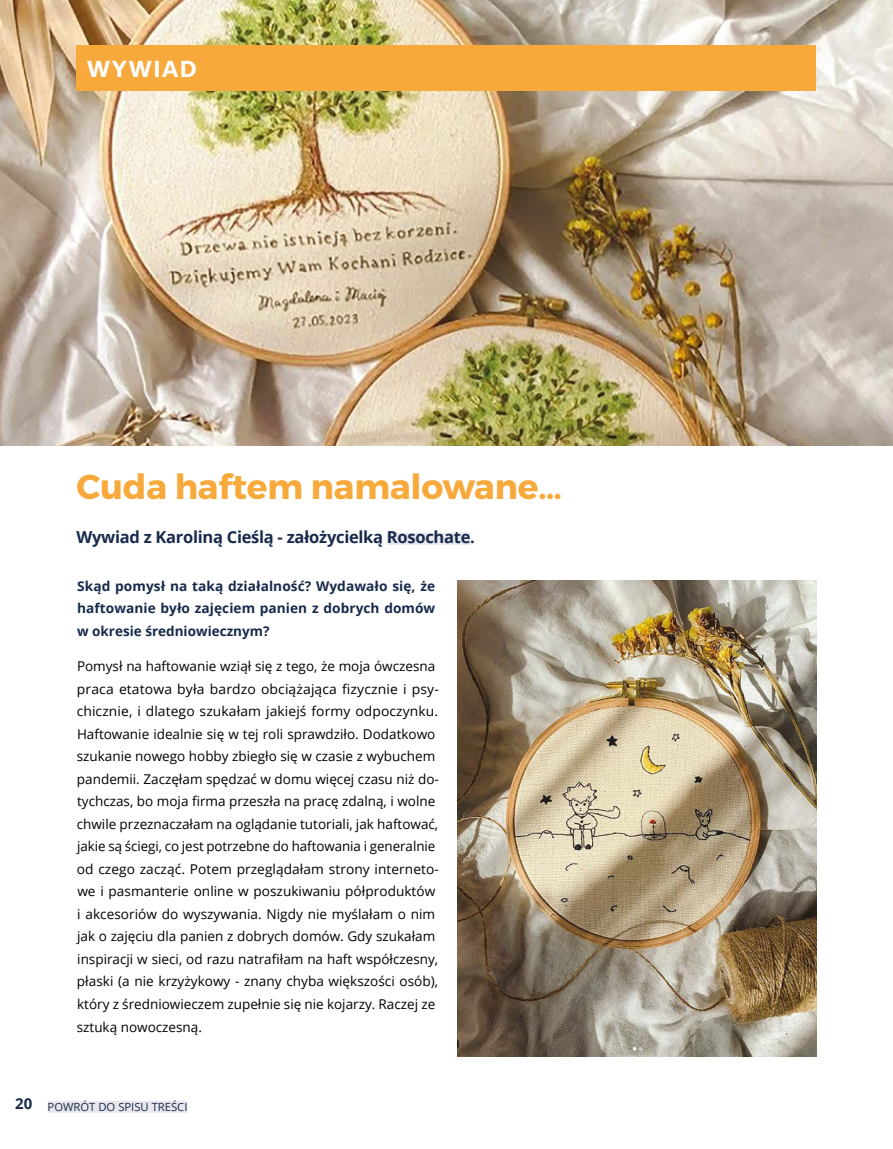
<style>
.page{position:relative;width:893px;height:1149px;background:#fff}
.page>*{position:absolute;margin:0;border:0;box-sizing:border-box;transform-origin:0 0}
.t1{font:34.5px "Trueno Bd";letter-spacing:-.005em;color:#f7a93b}
.t2{font:700 21px "Usual";letter-spacing:.09em;color:#fff}
.t3{font:700 16.5px "Open Sans";letter-spacing:-.015em;color:#182a4b}
.t4{font:13.5px/22.5px "Open Sans";color:#000}
.t5{font:700 13.5px/22.5px "Open Sans";color:#182a4b;text-align:justify}
.t6{font:11.25px "Open Sans";color:#182a4b}
</style>
<div class="page">
<div style="left:48px;top:1100px;width:140px;height:12px;background:#e8e7ed"></div>
<img style="left:0;top:0;width:893px;height:445px">
<div style="left:76px;top:46px;width:740px;height:45px;background:#f7a93b"></div>
<div style="left:387px;top:532px;width:83px;height:12px;background:#e8e7ed"></div>
<img style="left:457px;top:580px;width:359px;height:476px">
<h2 class="t2" style="left:87px;top:57px;width:111px">WYWIAD</h2>
<h1 class="t1" style="left:76px;top:465px;width:487px">Cuda haftem namalowane…</h1>
<p class="t3" style="left:77px;top:525px;width:400px">Wywiad z Karoliną Cieślą - założycielką Rosochate.</p>
<p class="t5" style="left:77px;top:574px;width:360px">Skąd pomysł na taką działalność? Wydawało się, że haftowanie było zajęciem panien z dobrych domów w okresie średniowiecznym?</p>
<p class="t4" style="left:77px;top:654px;width:364px">Pomysł na haftowanie wziął się z tego, że moja ówczesna praca etatowa była bardzo obciążająca fizycznie i psy&shy;chicznie, i dlatego szukałam jakiejś formy odpoczynku.<br>Haftowanie idealnie się w tej roli sprawdziło. Dodatkowo szukanie nowego hobby zbiegło się w czasie z wybuchem pandemii. Zaczęłam spędzać w domu więcej czasu niż do&shy;tychczas, bo moja firma przeszła na pracę zdalną, i wolne chwile przeznaczałam na oglądanie tutoriali, jak haftować, jakie są ściegi, co jest potrzebne do haftowania i generalnie od czego zacząć. Potem przeglądałam strony interneto&shy;we i pasmanterie online w poszukiwaniu półproduktów i akcesoriów do wyszywania. Nigdy nie myślałam o nim jak o zajęciu dla panien z dobrych domów. Gdy szukałam inspiracji w sieci, od razu natrafiłam na haft współczesny, płaski (a nie krzyżykowy - znany chyba większości osób), który z średniowieczem zupełnie się nie kojarzy. Raczej ze sztuką nowoczesną.</p>
<p class="t6" style="left:15px;top:1099px;width:174px"><sup>20</sup> POWRÓT DO SPISU TREŚCI</p>
</div>
